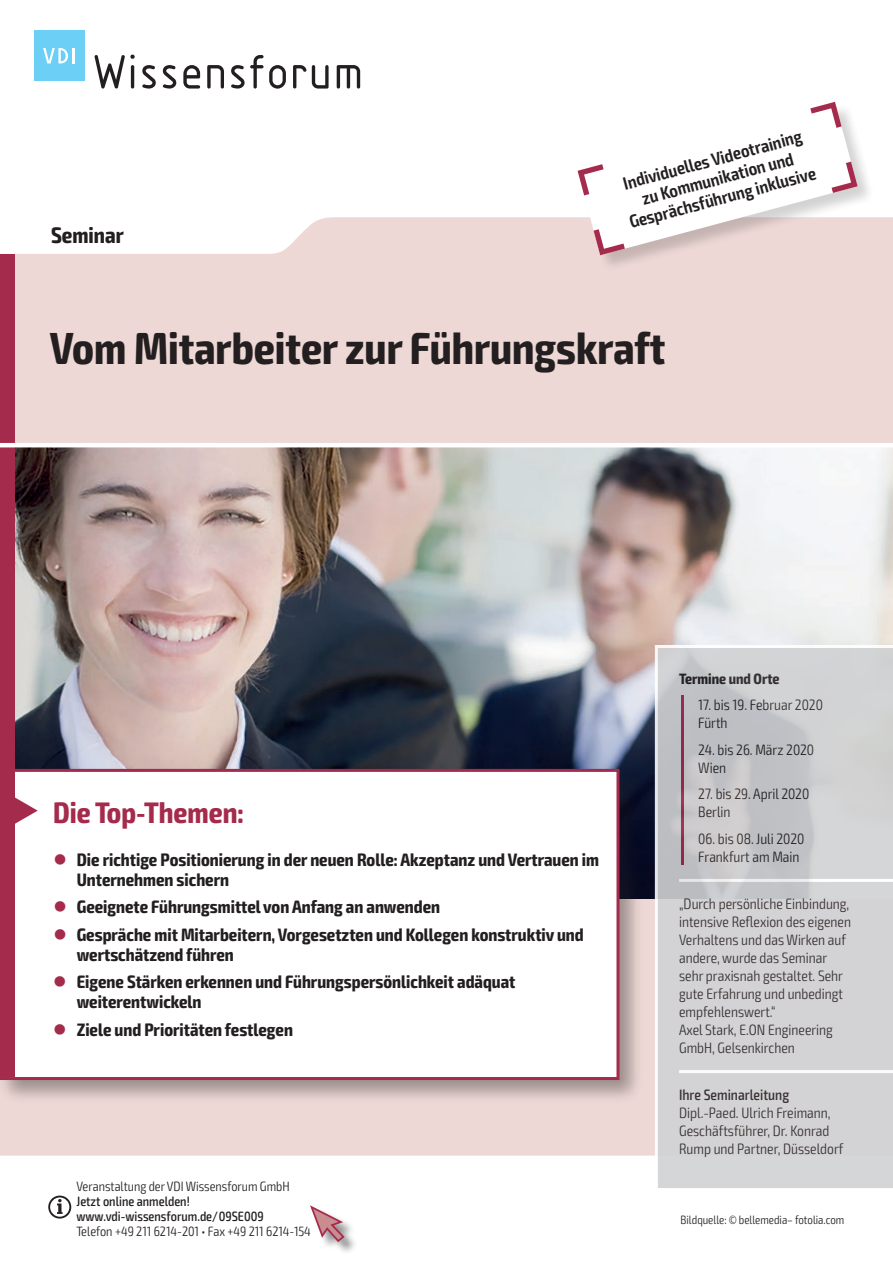
<style>
.page{position:relative;width:893px;height:1263px;background:#fff}
.page>*{position:absolute;margin:0;border:0;box-sizing:border-box;transform-origin:0 0}
.t1{font:700 condensed 45px "Exo 2";color:#231f20}
.t2{font:700 condensed 29.7px "Exo 2";color:#a52b4c}
.t3{font:700 condensed 22.5px "Exo 2";color:#231f20}
.t4{font:700 condensed 18px/19.5px "Exo 2";color:#231f20}
.t5{font:600 condensed 18px/19.5px "Exo 2";color:#231f20;text-align:center}
.t6{font:300 condensed 15px/18px "Exo 2";color:#231f20}
.t7{font:500 condensed 15px "Exo 2";color:#231f20}
.t8{font:700 condensed 15px "Exo 2";color:#231f20}
.t9{font:300 condensed 13.5px "Exo 2";color:#231f20}
.t10{font:500 condensed 13.5px/15px "Exo 2";color:#231f20}
.t11{font:300 condensed 12px "Exo 2";color:#231f20}
.s1{color:#a52b4c}
</style>
<div class="page">
<div style="left:0;top:217px;width:893px;height:938px;background:#edd8d5"></div>
<div style="left:578px;top:102px;width:297px;height:170px;background:#231f20;opacity:.2"></div>
<svg style="left:578px;top:102px;width:280px;height:153px"></svg>
<img style="left:14px;top:447px;width:879px;height:451px">
<div style="left:0;top:765px;width:644px;height:340px;background:#231f20;opacity:.4"></div>
<div style="left:2px;top:770px;width:616px;height:308px;background:#fff"></div>
<div style="left:3px;top:772px;width:11px;height:305px;background:#a52b4c"></div>
<div style="left:0;top:769px;width:619px;height:311px;border:3px solid #a52b4c"></div>
<svg style="left:14px;top:796px;width:24px;height:29px"></svg>
<div style="left:0;top:254px;width:14px;height:519px;background:#a52b4c"></div>
<div style="left:311px;top:1206px;width:47px;height:49px;background:#231f20;opacity:.5"></div>
<svg style="left:310px;top:1205px;width:36px;height:38px"></svg>
<hr style="left:0;top:443px;width:893px;height:4px;background:#fff">
<svg style="left:655px;top:645px;width:238px;height:543px;background:#cfcfd1"></svg>
<svg style="left:48px;top:1195px;width:23px;height:23px"></svg>
<svg style="left:94px;top:54px;width:41px;height:35px"></svg>
<svg style="left:142px;top:65px;width:14px;height:24px"></svg>
<svg style="left:163px;top:65px;width:13px;height:24px"></svg>
<svg style="left:183px;top:65px;width:17px;height:24px"></svg>
<svg style="left:207px;top:65px;width:17px;height:24px"></svg>
<svg style="left:231px;top:55px;width:55px;height:34px"></svg>
<svg style="left:293px;top:65px;width:36px;height:24px"></svg>
<svg style="left:337px;top:65px;width:23px;height:24px"></svg>
<div style="left:34px;top:30px;width:50px;height:51px;background:#6bcff6"></div>
<svg style="left:43px;top:48px;width:31px;height:15px"></svg>
<h3 class="t3" style="left:51px;top:221px;width:74px">Seminar</h3>
<p class="t5" style="left:617px;top:176px;width:194px;rotate:-15deg">Individuelles Videotraining zu Kommunikation und<br>Gesprächsführung inklusive</p>
<h1 class="t1" style="left:50px;top:321px;width:617px">Vom Mitarbeiter zur Führungskraft</h1>
<h2 class="t2" style="left:53px;top:794px;width:192px">Die Top-Themen:</h2>
<p class="t4" style="left:77px;top:850px;width:524px;text-indent:-23px"><span class="s1">●</span> Die richtige Positionierung in der neuen Rolle: Akzeptanz und Vertrauen im<br>Unternehmen sichern</p>
<p class="t4" style="left:53px;top:898px;width:388px"><span class="s1">●</span> Geeignete Führungsmittel von Anfang an anwenden</p>
<p class="t4" style="left:77px;top:925px;width:508px;text-indent:-23px"><span class="s1">●</span> Gespräche mit Mitarbeitern, Vorgesetzten und Kollegen konstruktiv und wertschätzend führen</p>
<p class="t4" style="left:77px;top:973px;width:440px;text-indent:-23px"><span class="s1">●</span> Eigene Stärken erkennen und Führungspersönlichkeit adäquat weiterentwickeln</p>
<p class="t4" style="left:53px;top:1020px;width:241px"><span class="s1">●</span> Ziele und Prioritäten festlegen</p>
<p class="t9" style="left:77px;top:1178px;width:215px">Veranstaltung der VDI Wissensforum GmbH</p>
<p class="t10" style="left:77px;top:1194px;width:189px">Jetzt online anmelden! www.vdi-wissensforum.de/09SE009</p>
<p class="t9" style="left:77px;top:1223px;width:236px">Telefon +49 211 6214-201 • Fax +49 211 6214-154</p>
<p class="t8" style="left:679px;top:670px;width:102px">Termine und Orte</p>
<p class="t6" style="left:698px;top:696px;width:126px">17. bis 19. Februar 2020<br>Fürth</p>
<p class="t6" style="left:698px;top:741px;width:117px">24. bis 26. März 2020<br>Wien</p>
<p class="t6" style="left:698px;top:785px;width:113px">27. bis 29. April 2020<br>Berlin</p>
<p class="t6" style="left:698px;top:830px;width:108px">06. bis 08. Juli 2020<br>Frankfurt am Main</p>
<p class="t6" style="left:679px;top:895px;width:173px">„Durch persönliche Einbindung, intensive Reflexion des eigenen<br>Verhaltens und das Wirken auf andere, wurde das Seminar sehr praxisnah gestaltet. Sehr gute Erfahrung und unbedingt empfehlenswert.“<br>Axel Stark, E.ON Engineering<br>GmbH, Gelsenkirchen</p>
<p class="t7" style="left:679px;top:1086px;width:112px">Ihre Seminarleitung</p>
<p class="t6" style="left:679px;top:1104px;width:166px">Dipl.-Paed. Ulrich Freimann,<br>Geschäftsführer, Dr. Konrad<br>Rump und Partner, Düsseldorf</p>
<p class="t11" style="left:681px;top:1212px;width:165px">Bildquelle: © bellemedia– fotolia.com</p>
</div>
